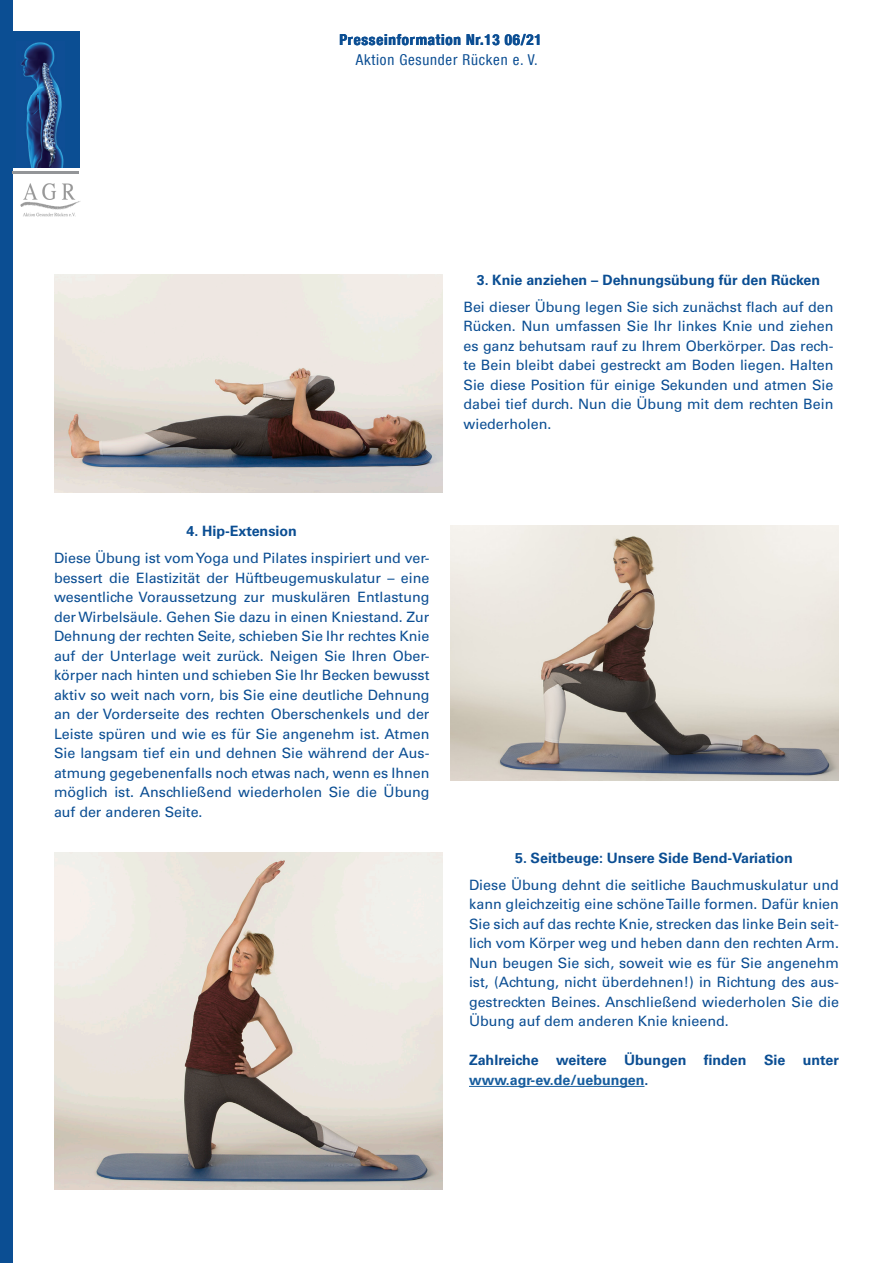
<style>
.page{position:relative;width:893px;height:1263px;background:#fff}
.page>*{position:absolute;margin:0;border:0;box-sizing:border-box;transform-origin:0 0}
.t1{font:700 condensed 15px "Helvetica Neue";letter-spacing:.05em;color:#0b4e93}
.t2{font:condensed 15px "Helvetica Neue LT Com";letter-spacing:.05em;color:#0b4e93}
.t3{font:14.25px/19.5px "Univers LT Std";color:#0b4e93;text-align:justify}
.t4{font:700 14.25px/19.5px "Univers LT Std";color:#0b4e93}
.s1{color:#175d9e}
</style>
<div class="page">
<div style="left:0;top:0;width:13px;height:1263px;background:#0b4e93"></div>
<div style="left:11px;top:31px;width:69px;height:137px;background:#0b4e93"></div>
<img style="left:20px;top:42px;width:44px;height:126px">
<img style="left:20px;top:183px;width:60px;height:34px">
<hr style="left:12px;top:171px;width:67px;height:3px;background:#939598">
<img style="left:54px;top:274px;width:388px;height:219px">
<hr style="left:469px;top:1086px;width:175px;height:1px;background:#175d9e">
<img style="left:451px;top:526px;width:388px;height:254px">
<img style="left:54px;top:853px;width:388px;height:337px">
<p class="t1" style="left:339px;top:27px;width:204px">Presseinformation Nr.13 06/21</p>
<p class="t2" style="left:356px;top:51px;width:183px">Aktion Gesunder Rücken e. V.</p>
<p class="t4" style="left:477px;top:270px;width:345px">3. Knie anziehen – Dehnungsübung für den Rücken</p>
<p class="t3" style="left:463px;top:297px;width:371px">Bei dieser Übung legen Sie sich zunächst flach auf den Rücken. Nun umfassen Sie Ihr linkes Knie und ziehen es ganz behutsam rauf zu Ihrem Oberkörper. Das rech&shy;te Bein bleibt dabei gestreckt am Boden liegen. Halten Sie diese Position für einige Sekunden und atmen Sie dabei tief durch. Nun die Übung mit dem rechten Bein wiederholen.</p>
<p class="t4" style="left:187px;top:522px;width:112px">4. Hip-Extension</p>
<p class="t3" style="left:54px;top:548px;width:377px">Diese Übung ist vom Yoga und Pilates inspiriert und ver&shy;bessert die Elastizität der Hüftbeugemuskulatur – eine wesentliche Voraussetzung zur muskulären Entlastung der Wirbelsäule. Gehen Sie dazu in einen Kniestand. Zur Dehnung der rechten Seite, schieben Sie Ihr rechtes Knie auf der Unterlage weit zurück. Neigen Sie Ihren Ober&shy;körper nach hinten und schieben Sie Ihr Becken bewusst aktiv so weit nach vorn, bis Sie eine deutliche Dehnung an der Vorderseite des rechten Oberschenkels und der Leiste spüren und wie es für Sie angenehm ist. Atmen Sie langsam tief ein und dehnen Sie während der Aus&shy;atmung gegebenenfalls noch etwas nach, wenn es Ihnen möglich ist. Anschließend wiederholen Sie die Übung auf der anderen Seite.</p>
<p class="t4" style="left:515px;top:848px;width:279px">5. Seitbeuge: Unsere Side Bend-Variation</p>
<p class="t3" style="left:469px;top:875px;width:371px">Diese Übung dehnt die seitliche Bauchmuskulatur und kann gleichzeitig eine schöne Taille formen. Dafür knien Sie sich auf das rechte Knie, strecken das linke Bein seit&shy;lich vom Körper weg und heben dann den rechten Arm.<br>Nun beugen Sie sich, soweit wie es für Sie angenehm ist, (Achtung, nicht überdehnen!) in Richtung des aus&shy;gestreckten Beines. Anschließend wiederholen Sie die Übung auf dem anderen Knie knieend.</p>
<p class="t4" style="left:469px;top:1051px;width:371px">Zahlreiche weitere Übungen finden Sie unter <span class="s1">www.agr-ev.de/uebungen</span>.</p>
</div>
